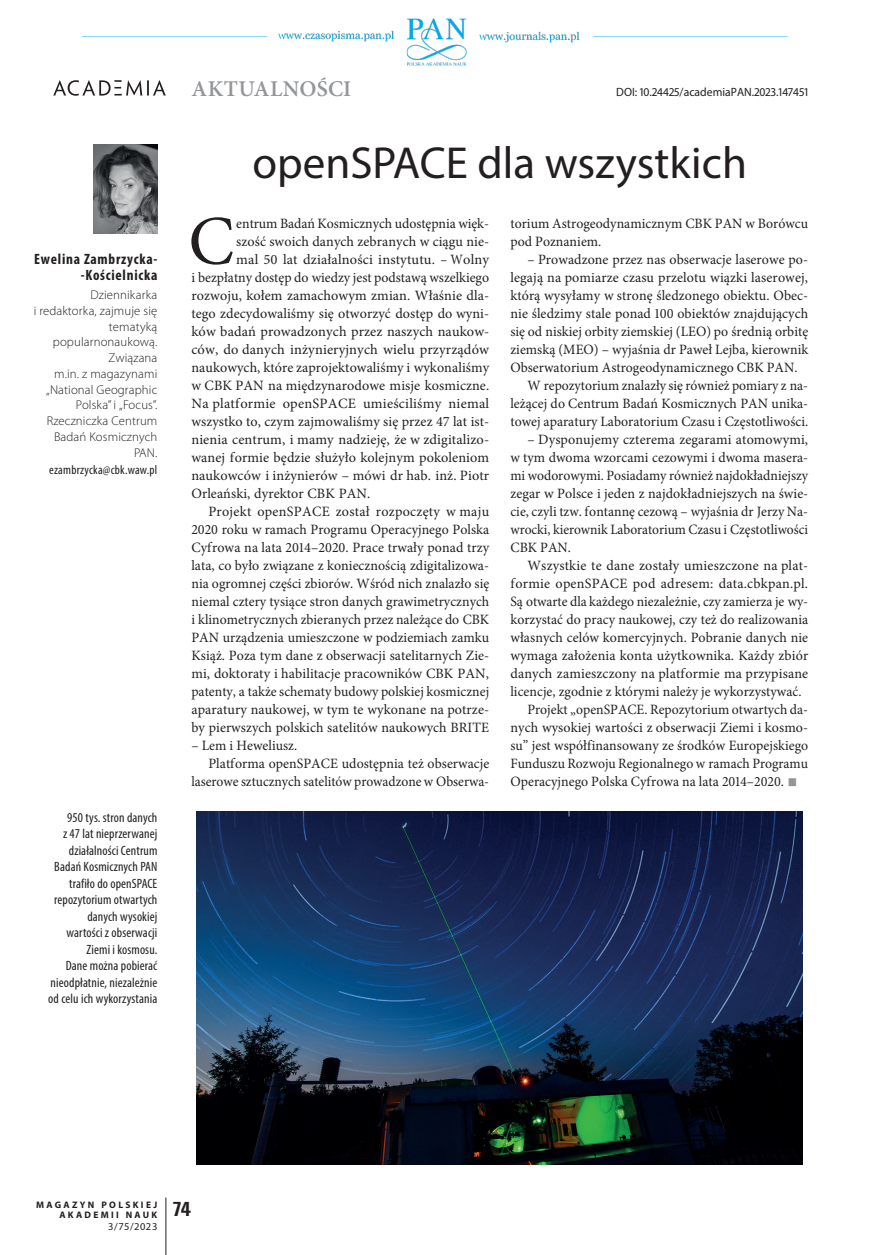
<style>
.page{position:relative;width:872px;height:1255px;background:#fff}
.page>*{position:absolute;margin:0;border:0;box-sizing:border-box;transform-origin:0 0}
.t1{font:69.6px "Minion Pro";color:#231f20}
.t2{font:45px "Myriad Pro";color:#231f20}
.t3{font:600 22.5px "Minion Pro";letter-spacing:.015em;color:#939598}
.t4{font:700 condensed 21px "Unitus TEE";color:#231f20}
.t5{font:700 condensed 15px/16.5px "Myriad Pro";letter-spacing:.05em;color:#231f20;text-align:right}
.t6{font:14.25px/18px "Minion Pro";letter-spacing:.005em;color:#231f20}
.t7{font:14.25px "Minion Pro";letter-spacing:.005em;color:#231f20;scale:.96 1}
.t8{font:14.25px "Minion Pro";letter-spacing:.005em;color:#231f20;scale:.95 1}
.t9{font:condensed 13.5px/16.5px "Myriad Pro";letter-spacing:.01em;color:#231f20;text-align:right}
.t10{font:300 12.75px/15.8px "Myriad Pro";letter-spacing:.01em;color:#231f20;text-align:right}
.t11{font:condensed 12.75px "Myriad Pro";letter-spacing:.02em;color:#231f20}
.t12{font:12px "Myriad Pro";letter-spacing:.005em;color:#231f20}
.t13{font:10.5px "Myriad Pro";color:#231f20}
.t14{font:700 9.45px/10.5px "Myriad Pro";letter-spacing:.245em;color:#231f20;text-align:right}
.s1{font-size:27px;color:#939598}
</style>
<div class="page">
<img style="left:82px;top:18px;width:706px;height:48px">
<hr style="left:166px;top:1197px;width:1px;height:57px;background:#231f20">
<img style="left:94px;top:145px;width:63px;height:89px">
<img style="left:197px;top:811px;width:605px;height:352px">
<svg style="left:53px;top:80px;width:113px;height:16px"></svg>
<p class="t5" style="left:34px;top:250px;width:125px">Ewelina Zambrzycka--Kościelnicka</p>
<p class="t10" style="left:34px;top:287px;width:125px">Dziennikarka<br>i redaktorka, zajmuje się tematyką popularnonaukową.<br>Związana<br>m.in. z magazynami „National Geographic<br>Polska” i „Focus”.<br>Rzeczniczka Centrum<br>Badań Kosmicznych<br>PAN.</p>
<p class="t11" style="left:49px;top:462px;width:110px">ezambrzycka@cbk.waw.pl</p>
<p class="t9" style="left:48px;top:809px;width:111px">950 tys. stron danych<br>z 47 lat nieprzerwanej działalności Centrum<br>Badań Kosmicznych PAN trafiło do openSPACE repozytorium otwartych danych wysokiej wartości z obserwacji<br>Ziemi i kosmosu.<br>Dane można pobierać nieodpłatnie, niezależnie od celu ich wykorzystania</p>
<h3 class="t3" style="left:191px;top:73px;width:161px">AKTUALNOŚCI</h3>
<p class="t12" style="left:616px;top:84px;width:193px">DOI: 10.24425/academiaPAN.2023.147451</p>
<h2 class="t2" style="left:252px;top:135px;width:496px">openSPACE dla wszystkich</h2>
<h1 class="t1" style="left:188px;top:195px;width:47px">C</h1>
<p class="t6" style="left:236px;top:214px;width:254px">entrum Badań Kosmicznych udostępnia więk-</p>
<p class="t6" style="left:236px;top:232px;width:254px">szość swoich danych zebranych w ciągu nie-</p>
<p class="t6" style="left:236px;top:250px;width:254px">mal 50 lat działalności instytutu. – Wolny</p>
<p class="t6" style="left:191px;top:268px;width:299px">i bezpłatny dostęp do wiedzy jest podstawą wszelkiego</p>
<p class="t6" style="left:191px;top:286px;width:299px">rozwoju, kołem zamachowym zmian. Właśnie dla-</p>
<p class="t6" style="left:191px;top:304px;width:299px">tego zdecydowaliśmy się otworzyć dostęp do wyni-</p>
<p class="t6" style="left:191px;top:322px;width:299px">ków badań prowadzonych przez naszych naukow-</p>
<p class="t6" style="left:191px;top:340px;width:299px">ców, do danych inżynieryjnych wielu przyrządów</p>
<p class="t6" style="left:191px;top:358px;width:299px">naukowych, które zaprojektowaliśmy i wykonaliśmy</p>
<p class="t6" style="left:191px;top:376px;width:299px">w CBK PAN na międzynarodowe misje kosmiczne.</p>
<p class="t6" style="left:191px;top:394px;width:299px">Na platformie openSPACE umieściliśmy niemal</p>
<p class="t6" style="left:191px;top:412px;width:299px">wszystko to, czym zajmowaliśmy się przez 47 lat ist-</p>
<p class="t6" style="left:191px;top:430px;width:299px">nienia centrum, i mamy nadzieję, że w zdigitalizo-</p>
<p class="t6" style="left:191px;top:448px;width:299px">wanej formie będzie służyło kolejnym pokoleniom</p>
<p class="t6" style="left:191px;top:466px;width:299px">naukowców i inżynierów – mówi dr hab. inż. Piotr</p>
<p class="t6" style="left:191px;top:484px;width:180px">Orleański, dyrektor CBK PAN.</p>
<p class="t6" style="left:208px;top:502px;width:282px">Projekt openSPACE został rozpoczęty w maju</p>
<p class="t6" style="left:191px;top:520px;width:299px">2020 roku w ramach Programu Operacyjnego Polska</p>
<p class="t6" style="left:191px;top:538px;width:299px">Cyfrowa na lata 2014–2020. Prace trwały ponad trzy</p>
<p class="t6" style="left:191px;top:556px;width:299px">lata, co było związane z koniecznością zdigitalizowa-</p>
<p class="t6" style="left:191px;top:574px;width:299px">nia ogromnej części zbiorów. Wśród nich znalazło się</p>
<p class="t6" style="left:191px;top:592px;width:299px">niemal cztery tysiące stron danych grawimetrycznych</p>
<p class="t7" style="left:191px;top:609px;width:312px">i klinometrycznych zbieranych przez należące do CBK</p>
<p class="t6" style="left:191px;top:628px;width:299px">PAN urządzenia umieszczone w podziemiach zamku</p>
<p class="t6" style="left:191px;top:646px;width:299px">Książ. Poza tym dane z obserwacji satelitarnych Zie-</p>
<p class="t6" style="left:191px;top:664px;width:299px">mi, doktoraty i habilitacje pracowników CBK PAN,</p>
<p class="t6" style="left:191px;top:682px;width:299px">patenty, a także schematy budowy polskiej kosmicznej</p>
<p class="t6" style="left:191px;top:700px;width:299px">aparatury naukowej, w tym te wykonane na potrze-</p>
<p class="t6" style="left:191px;top:718px;width:299px">by pierwszych polskich satelitów naukowych BRITE</p>
<p class="t6" style="left:191px;top:736px;width:107px">– Lem i Heweliusz.</p>
<p class="t6" style="left:208px;top:754px;width:282px">Platforma openSPACE udostępnia też obserwacje</p>
<p class="t8" style="left:191px;top:771px;width:315px">laserowe sztucznych satelitów prowadzone w Obserwa-</p>
<p class="t6" style="left:510px;top:214px;width:299px">torium Astrogeodynamicznym CBK PAN w Borówcu pod Poznaniem.</p>
<p class="t6" style="left:527px;top:250px;width:282px">– Prowadzone przez nas obserwacje laserowe po-</p>
<p class="t6" style="left:510px;top:268px;width:299px">legają na pomiarze czasu przelotu wiązki laserowej,</p>
<p class="t6" style="left:510px;top:286px;width:299px">którą wysyłamy w stronę śledzonego obiektu. Obec-</p>
<p class="t6" style="left:510px;top:304px;width:299px">nie śledzimy stale ponad 100 obiektów znajdujących</p>
<p class="t6" style="left:510px;top:322px;width:299px">się od niskiej orbity ziemskiej (LEO) po średnią orbitę</p>
<p class="t6" style="left:510px;top:340px;width:299px">ziemską (MEO) – wyjaśnia dr Paweł Lejba, kierownik</p>
<p class="t6" style="left:510px;top:358px;width:289px">Obserwatorium Astrogeodynamicznego CBK PAN.</p>
<p class="t7" style="left:527px;top:375px;width:294px">W repozytorium znalazły się również pomiary z na-</p>
<p class="t6" style="left:510px;top:394px;width:299px">leżącej do Centrum Badań Kosmicznych PAN unika-</p>
<p class="t6" style="left:510px;top:412px;width:299px">towej aparatury Laboratorium Czasu i Częstotliwości.</p>
<p class="t6" style="left:510px;top:430px;width:299px;text-align:justify;text-indent:17px">– Dysponujemy czterema zegarami atomowymi, w tym dwoma wzorcami cezowymi i dwoma masera&shy;mi wodorowymi. Posiadamy również najdokładniejszy zegar w Polsce i jeden z najdokładniejszych na świe&shy;cie, czyli tzw. fontannę cezową – wyjaśnia dr Jerzy Na&shy;wrocki, kierownik Laboratorium Czasu i Częstotliwości CBK PAN.</p>
<p class="t6" style="left:527px;top:556px;width:282px">Wszystkie te dane zostały umieszczone na plat-</p>
<p class="t6" style="left:510px;top:574px;width:299px">formie openSPACE pod adresem: data.cbkpan.pl.</p>
<p class="t7" style="left:510px;top:591px;width:312px">Są otwarte dla każdego niezależnie, czy zamierza je wy-</p>
<p class="t6" style="left:510px;top:610px;width:299px">korzystać do pracy naukowej, czy też do realizowania</p>
<p class="t6" style="left:510px;top:628px;width:299px">własnych celów komercyjnych. Pobranie danych nie</p>
<p class="t6" style="left:510px;top:646px;width:299px">wymaga założenia konta użytkownika. Każdy zbiór</p>
<p class="t6" style="left:510px;top:664px;width:299px">danych zamieszczony na platformie ma przypisane</p>
<p class="t6" style="left:510px;top:682px;width:292px">licencje, zgodnie z którymi należy je wykorzystywać.</p>
<p class="t7" style="left:527px;top:699px;width:294px">Projekt „openSPACE. Repozytorium otwartych da-</p>
<p class="t6" style="left:510px;top:718px;width:299px">nych wysokiej wartości z obserwacji Ziemi i kosmo-</p>
<p class="t6" style="left:510px;top:736px;width:299px">su” jest współfinansowany ze środków Europejskiego</p>
<p class="t7" style="left:510px;top:753px;width:311px">Funduszu Rozwoju Regionalnego w ramach Programu</p>
<p class="t6" style="left:510px;top:772px;width:289px">Operacyjnego Polska Cyfrowa na lata 2014–2020. <span class="s1">■</span></p>
<p class="t14" style="left:36px;top:1198px;width:123px">MAGAZYN POLSKIEJ<br>AKADEMII NAUK</p>
<p class="t13" style="left:108px;top:1220px;width:51px">3/75/2023</p>
<h3 class="t4" style="left:172px;top:1196px;width:20px">74</h3>
</div>
